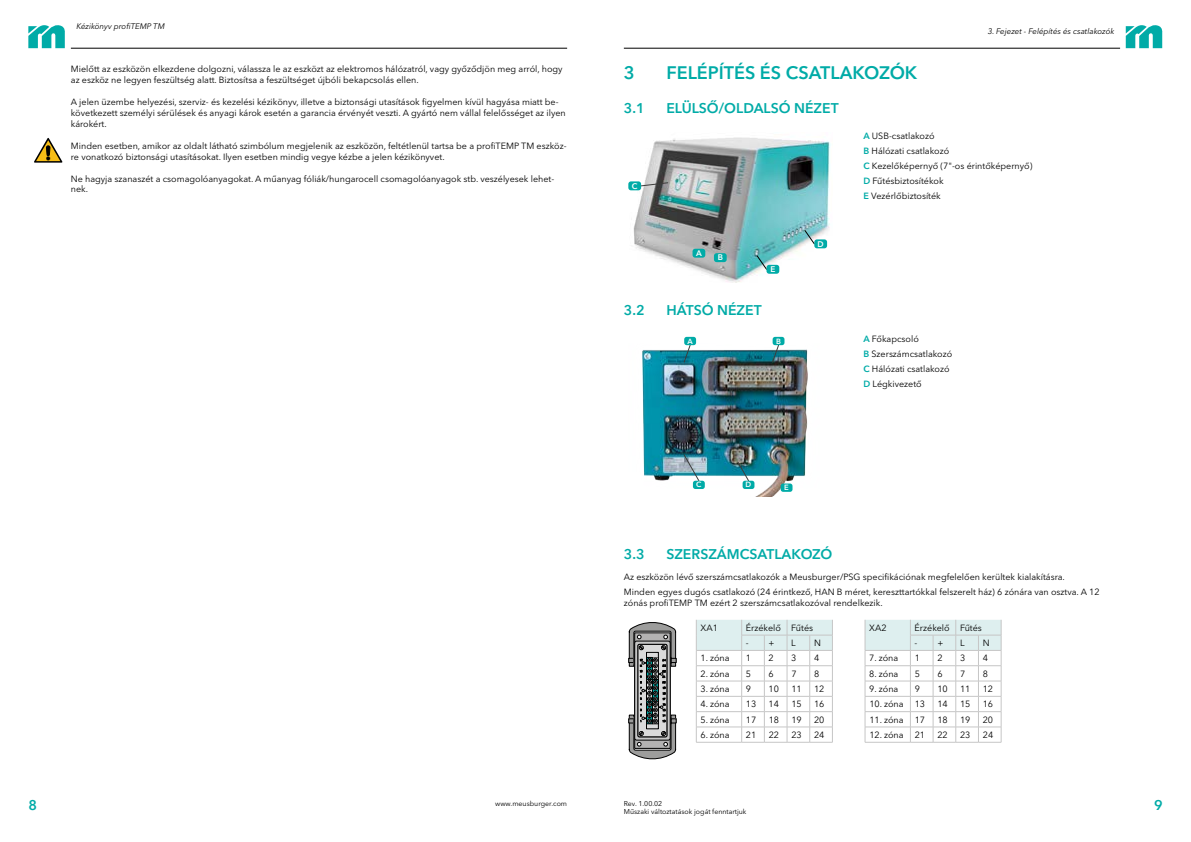
<style>
.page{position:relative;width:1191px;height:842px;background:#fff}
.page>*{position:absolute;margin:0;border:0;box-sizing:border-box;transform-origin:0 0}
.t1{font:600 18px "Avenir Next W1 G";color:#00aba7}
.t2{font:600 14px "Avenir Next W1 G";color:#00aba7}
.t3{font:9px/15px "Avenir Next W1 G";color:#000}
.t4{font:600 8.1px "Avenir Next W1 G";color:#fff}
.t5{font:italic 8px "Avenir Next W1 G";color:#000}
.t6{font:600 7.5px "Avenir Next W1 G";color:#fff}
.t7{font:7px/8.4px "Avenir Next W1 G";color:#000}
.s1{font-weight:600;color:#00aba7}
</style>
<div class="page">
<hr style="left:71px;top:48px;width:496px;height:1px;background:#000">
<hr style="left:624px;top:48px;width:496px;height:1px;background:#000">
<svg style="left:28px;top:25px;width:37px;height:23px"></svg>
<svg style="left:1125px;top:25px;width:37px;height:23px"></svg>
<svg style="left:34px;top:138px;width:28px;height:25px"></svg>
<img style="left:630px;top:137px;width:201px;height:146px">
<div style="left:692px;top:249px;width:13px;height:9px;background:#00aba7;border-radius:3px"></div>
<div style="left:714px;top:253px;width:12px;height:9px;background:#00aba7;border-radius:3px"></div>
<svg style="left:641px;top:182px;width:27px;height:5px"></svg>
<svg style="left:756px;top:255px;width:11px;height:15px"></svg>
<svg style="left:804px;top:230px;width:11px;height:15px"></svg>
<div style="left:814px;top:239px;width:13px;height:9px;background:#00aba7;border-radius:3px"></div>
<div style="left:766px;top:265px;width:13px;height:9px;background:#00aba7;border-radius:3px"></div>
<div style="left:628px;top:181px;width:13px;height:9px;background:#00aba7;border-radius:3px"></div>
<img style="left:642px;top:344px;width:166px;height:152px">
<div style="left:780px;top:483px;width:12px;height:9px;background:#00aba7;border-radius:2px"></div>
<svg style="left:683px;top:344px;width:8px;height:19px"></svg>
<svg style="left:771px;top:344px;width:8px;height:19px"></svg>
<div style="left:684px;top:337px;width:12px;height:8px;background:#00aba7;border-radius:2px"></div>
<div style="left:772px;top:337px;width:12px;height:8px;background:#00aba7;border-radius:2px"></div>
<svg style="left:683px;top:454px;width:17px;height:28px"></svg>
<div style="left:693px;top:481px;width:12px;height:8px;background:#00aba7;border-radius:2px"></div>
<svg style="left:737px;top:461px;width:12px;height:21px"></svg>
<div style="left:742px;top:481px;width:12px;height:8px;background:#00aba7;border-radius:2px"></div>
<svg style="left:628px;top:622px;width:48px;height:138px;background:#888989"></svg>
<svg style="left:696px;top:620px;width:137px;height:123px"></svg>
<svg style="left:865px;top:620px;width:137px;height:123px"></svg>
<p class="t5" style="left:77px;top:22px;width:90px">Kézikönyv profiTEMP TM</p>
<p class="t3" style="left:71px;top:63px;width:493px;line-height:10.8px">Mielőtt az eszközön elkezdene dolgozni, válassza le az eszközt az elektromos hálózatról, vagy győződjön meg arról, hogy az eszköz ne legyen feszültség alatt. Biztosítsa a feszültséget újbóli bekapcsolás ellen.</p>
<p class="t3" style="left:71px;top:96px;width:496px;line-height:10.8px">A jelen üzembe helyezési, szerviz- és kezelési kézikönyv, illetve a biztonsági utasítások figyelmen kívül hagyása miatt be&shy;következett személyi sérülések és anyagi károk esetén a garancia érvényét veszti. A gyártó nem vállal felelősséget az ilyen károkért.</p>
<p class="t3" style="left:71px;top:140px;width:497px;line-height:10.8px">Minden esetben, amikor az oldalt látható szimbólum megjelenik az eszközön, feltétlenül tartsa be a profiTEMP TM eszköz&shy;re vonatkozó biztonsági utasításokat. Ilyen esetben mindig vegye kézbe a jelen kézikönyvet.</p>
<p class="t3" style="left:71px;top:173px;width:485px;line-height:10.8px">Ne hagyja szanaszét a csomagolóanyagokat. A műanyag fóliák/hungarocell csomagolóanyagok stb. veszélyesek lehet&shy;nek.</p>
<h1 class="t1" style="left:624px;top:62px;width:12px">3</h1>
<h1 class="t1" style="left:666px;top:62px;width:252px">FELÉPÍTÉS ÉS CSATLAKOZÓK</h1>
<h2 class="t2" style="left:624px;top:99px;width:22px">3.1</h2>
<h2 class="t2" style="left:666px;top:99px;width:174px">ELÜLSŐ/OLDALSÓ NÉZET</h2>
<p class="t5" style="left:987px;top:27px;width:128px">3. Fejezet - Felépítés és csatlakozók</p>
<p class="t4" style="left:632px;top:181px;width:7px">C</p>
<p class="t4" style="left:696px;top:248px;width:7px">A</p>
<p class="t4" style="left:717px;top:253px;width:7px">B</p>
<p class="t4" style="left:770px;top:264px;width:6px">E</p>
<h2 class="t2" style="left:624px;top:302px;width:22px">3.2</h2>
<h2 class="t2" style="left:666px;top:302px;width:97px">HÁTSÓ NÉZET</h2>
<p class="t6" style="left:687px;top:336px;width:7px">A</p>
<p class="t6" style="left:776px;top:336px;width:6px">B</p>
<p class="t4" style="left:817px;top:239px;width:8px">D</p>
<p class="t6" style="left:696px;top:480px;width:7px">C</p>
<p class="t6" style="left:745px;top:480px;width:8px">DE</p>
<p class="t6" style="left:784px;top:483px;width:6px">E</p>
<p class="t3" style="left:863px;top:129px;width:170px"><span class="s1">A</span> USB-csatlakozó<br><span class="s1">B</span> Hálózati csatlakozó<br><span class="s1">C</span> Kezelőképernyő (7"-os érintőképernyő)<br><span class="s1">D</span> Fűtésbiztosítékok<br><span class="s1">E</span> Vezérlőbiztosíték</p>
<p class="t3" style="left:863px;top:331px;width:90px"><span class="s1">A</span> Főkapcsoló<br><span class="s1">B</span> Szerszámcsatlakozó<br><span class="s1">C</span> Hálózati csatlakozó<br><span class="s1">D</span> Légkivezető</p>
<h2 class="t2" style="left:624px;top:546px;width:22px">3.3</h2>
<h2 class="t2" style="left:666px;top:546px;width:167px">SZERSZÁMCSATLAKOZÓ</h2>
<p class="t3" style="left:624px;top:569px;width:477px">Az eszközön lévő szerszámcsatlakozók a Meusburger/PSG specifikációnak megfelelően kerültek kialakításra.<br>Minden egyes dugós csatlakozó (24 érintkező, HAN B méret, kereszttartókkal felszerelt ház) 6 zónára van osztva. A 12</p>
<p class="t3" style="left:624px;top:595px;width:260px">zónás profiTEMP TM ezért 2 szerszámcsatlakozóval rendelkezik.</p>
<p class="t3" style="left:700px;top:620px;width:19px">XA1</p>
<p class="t3" style="left:746px;top:620px;width:69px">Érzékelő Fűtés</p>
<p class="t3" style="left:746px;top:635px;width:30px">- +</p>
<p class="t3" style="left:791px;top:635px;width:6px">L</p>
<p class="t3" style="left:814px;top:635px;width:8px">N</p>
<p class="t3" style="left:700px;top:651px;width:31px">1. zóna</p>
<p class="t3" style="left:746px;top:651px;width:7px">1</p>
<p class="t3" style="left:768px;top:651px;width:7px">2</p>
<p class="t3" style="left:791px;top:651px;width:7px">3</p>
<p class="t3" style="left:814px;top:651px;width:7px">4</p>
<p class="t3" style="left:700px;top:666px;width:31px">2. zóna</p>
<p class="t3" style="left:746px;top:666px;width:7px">5</p>
<p class="t3" style="left:768px;top:666px;width:7px">6</p>
<p class="t3" style="left:791px;top:666px;width:7px">7</p>
<p class="t3" style="left:814px;top:666px;width:7px">8</p>
<p class="t3" style="left:700px;top:681px;width:31px">3. zóna</p>
<p class="t3" style="left:746px;top:681px;width:7px">9</p>
<p class="t3" style="left:768px;top:681px;width:12px">10</p>
<p class="t3" style="left:791px;top:681px;width:12px">11</p>
<p class="t3" style="left:814px;top:681px;width:12px">12</p>
<p class="t3" style="left:700px;top:697px;width:31px">4. zóna</p>
<p class="t3" style="left:746px;top:697px;width:12px">13</p>
<p class="t3" style="left:768px;top:697px;width:12px">14</p>
<p class="t3" style="left:791px;top:697px;width:12px">15</p>
<p class="t3" style="left:814px;top:697px;width:12px">16</p>
<p class="t3" style="left:700px;top:712px;width:31px">5. zóna</p>
<p class="t3" style="left:746px;top:712px;width:12px">17</p>
<p class="t3" style="left:768px;top:712px;width:12px">18</p>
<p class="t3" style="left:791px;top:712px;width:12px">19</p>
<p class="t3" style="left:814px;top:712px;width:12px">20</p>
<p class="t3" style="left:700px;top:727px;width:31px">6. zóna</p>
<p class="t3" style="left:746px;top:727px;width:12px">21</p>
<p class="t3" style="left:768px;top:727px;width:12px">22</p>
<p class="t3" style="left:791px;top:727px;width:12px">23</p>
<p class="t3" style="left:814px;top:727px;width:12px">24</p>
<p class="t3" style="left:869px;top:620px;width:19px">XA2</p>
<p class="t3" style="left:914px;top:620px;width:69px">Érzékelő Fűtés</p>
<p class="t3" style="left:914px;top:635px;width:30px">- +</p>
<p class="t3" style="left:960px;top:635px;width:6px">L</p>
<p class="t3" style="left:982px;top:635px;width:8px">N</p>
<p class="t3" style="left:869px;top:651px;width:31px">7. zóna</p>
<p class="t3" style="left:914px;top:651px;width:7px">1</p>
<p class="t3" style="left:937px;top:651px;width:7px">2</p>
<p class="t3" style="left:960px;top:651px;width:7px">3</p>
<p class="t3" style="left:982px;top:651px;width:7px">4</p>
<p class="t3" style="left:869px;top:666px;width:31px">8. zóna</p>
<p class="t3" style="left:914px;top:666px;width:7px">5</p>
<p class="t3" style="left:937px;top:666px;width:7px">6</p>
<p class="t3" style="left:960px;top:666px;width:7px">7</p>
<p class="t3" style="left:982px;top:666px;width:7px">8</p>
<p class="t3" style="left:869px;top:681px;width:31px">9. zóna</p>
<p class="t3" style="left:914px;top:681px;width:7px">9</p>
<p class="t3" style="left:937px;top:681px;width:12px">10</p>
<p class="t3" style="left:960px;top:681px;width:12px">11</p>
<p class="t3" style="left:982px;top:681px;width:12px">12</p>
<p class="t3" style="left:869px;top:697px;width:57px">10. zóna 13</p>
<p class="t3" style="left:937px;top:697px;width:12px">14</p>
<p class="t3" style="left:960px;top:697px;width:12px">15</p>
<p class="t3" style="left:982px;top:697px;width:12px">16</p>
<p class="t3" style="left:869px;top:712px;width:57px">11. zóna 17</p>
<p class="t3" style="left:937px;top:712px;width:12px">18</p>
<p class="t3" style="left:960px;top:712px;width:12px">19</p>
<p class="t3" style="left:982px;top:712px;width:12px">20</p>
<p class="t3" style="left:869px;top:727px;width:57px">12. zóna 21</p>
<p class="t3" style="left:937px;top:727px;width:12px">22</p>
<p class="t3" style="left:960px;top:727px;width:12px">23</p>
<p class="t3" style="left:982px;top:727px;width:12px">24</p>
<h2 class="t2" style="left:28px;top:797px;width:10px">8</h2>
<h2 class="t2" style="left:1154px;top:797px;width:10px">9</h2>
<p class="t7" style="left:495px;top:799px;width:73px">www.meusburger.com</p>
<p class="t7" style="left:624px;top:799px;width:124px">Rev. 1.00.02<br>Műszaki változtatások jogát fenntartjuk</p>
</div>
